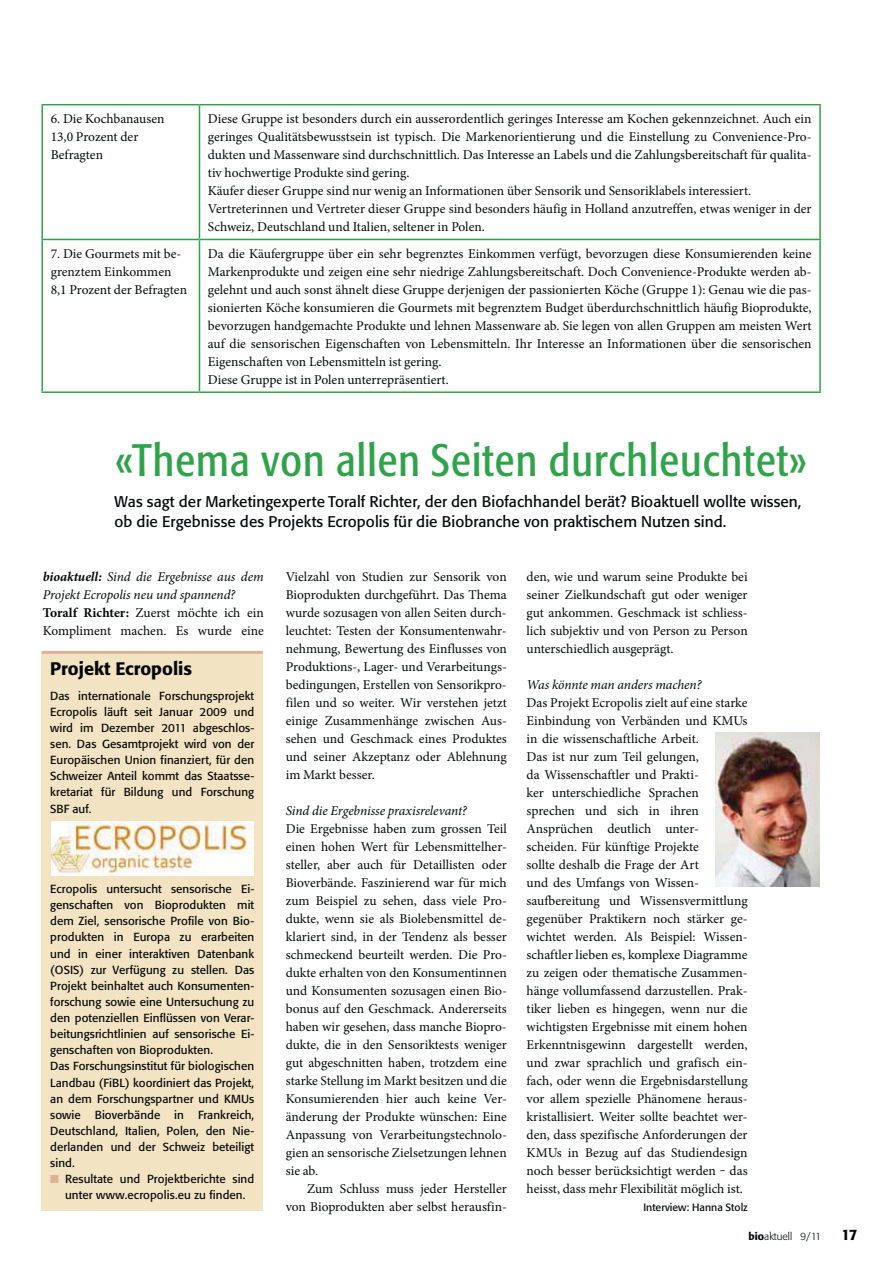
<style>
.page{position:relative;width:893px;height:1263px;background:#fff}
.page>*{position:absolute;margin:0;border:0;box-sizing:border-box;transform-origin:0 0}
.t1{font:condensed 45px "Formata BQ";letter-spacing:.025em;color:#2fa349}
.t2{font:500 18px "Formata BQ";color:#040809}
.t3{font:15.3px/19.8px "Formata BQ";letter-spacing:.005em;color:#040809}
.t4{font:500 15px "Formata BQ";color:#040809}
.t5{font:13.5px/18px "Minion Pro";color:#040809}
.t6{font:italic 13.5px/18px "Minion Pro";letter-spacing:-.005em;color:#040809}
.t7{font:11.55px/16px "Formata BQ";letter-spacing:.005em;color:#040809;text-align:justify}
.t8{font:10.5px "Formata BQ";color:#040809}
.t9{font:300 10.5px "Formata BQ";color:#040809}
.s1{font-weight:700}
.s2{font-weight:700;font-style:normal}
.s3{font-style:normal}
.s4{color:#dcb196}
.s5{font-weight:500}
</style>
<div class="page">
<div style="left:42px;top:652px;width:221px;height:559px;background:#f2e3c3"></div>
<hr style="left:42px;top:651px;width:221px;height:3px;background:#dcb196">
<img style="left:51px;top:822px;width:202px;height:53px">
<hr style="left:41px;top:104px;width:158px;height:1px;background:#2fa349">
<hr style="left:41px;top:105px;width:2px;height:134px;background:#2fa349">
<hr style="left:199px;top:104px;width:622px;height:1px;background:#2fa349">
<hr style="left:199px;top:105px;width:1px;height:134px;background:#2fa349">
<hr style="left:819px;top:105px;width:2px;height:134px;background:#2fa349">
<hr style="left:41px;top:239px;width:158px;height:1px;background:#2fa349">
<hr style="left:41px;top:240px;width:2px;height:151px;background:#2fa349">
<hr style="left:199px;top:239px;width:622px;height:1px;background:#2fa349">
<hr style="left:199px;top:240px;width:1px;height:151px;background:#2fa349">
<hr style="left:819px;top:240px;width:2px;height:151px;background:#2fa349">
<hr style="left:41px;top:391px;width:158px;height:2px;background:#2fa349">
<hr style="left:199px;top:391px;width:622px;height:2px;background:#2fa349">
<img style="left:716px;top:732px;width:104px;height:155px">
<p class="t5" style="left:51px;top:111px;width:115px">6. Die Kochbanausen<br>13,0 Prozent der<br>Befragten</p>
<p class="t5" style="left:208px;top:111px;width:605px">Diese Gruppe ist besonders durch ein ausserordentlich geringes Interesse am Kochen gekennzeichnet. Auch ein geringes Qualitätsbewusstsein ist typisch. Die Markenorientierung und die Einstellung zu Convenience-Pro&shy;dukten und Massenware sind durchschnittlich. Das Interesse an Labels und die Zahlungsbereitschaft für qualita&shy;tiv hochwertige Produkte sind gering.<br>Käufer dieser Gruppe sind nur wenig an Informationen über Sensorik und Sensoriklabels interessiert.<br>Vertreterinnen und Vertreter dieser Gruppe sind besonders häufig in Holland anzutreffen, etwas weniger in der Schweiz, Deutschland und Italien, seltener in Polen.</p>
<p class="t5" style="left:51px;top:246px;width:138px">7. Die Gourmets mit be&shy;grenztem Einkommen<br>8,1 Prozent der Befragten</p>
<p class="t5" style="left:208px;top:246px;width:605px">Da die Käufergruppe über ein sehr begrenztes Einkommen verfügt, bevorzugen diese Konsumierenden keine Markenprodukte und zeigen eine sehr niedrige Zahlungsbereitschaft. Doch Convenience-Produkte werden ab&shy;gelehnt und auch sonst ähnelt diese Gruppe derjenigen der passionierten Köche (Gruppe 1): Genau wie die pas&shy;sionierten Köche konsumieren die Gourmets mit begrenztem Budget überdurchschnittlich häufig Bioprodukte, bevorzugen handgemachte Produkte und lehnen Massenware ab. Sie legen von allen Gruppen am meisten Wert auf die sensorischen Eigenschaften von Lebensmitteln. Ihr Interesse an Informationen über die sensorischen Eigenschaften von Lebensmitteln ist gering.<br>Diese Gruppe ist in Polen unterrepräsentiert.</p>
<h1 class="t1" style="left:115px;top:441px;width:693px">«Thema von allen Seiten durchleuchtet»</h1>
<p class="t3" style="left:114px;top:493px;width:688px">Was sagt der Marketingexperte Toralf Richter, der den Biofachhandel berät? Bioaktuell wollte wissen, ob die Ergebnisse des Projekts Ecropolis für die Biobranche von praktischem Nutzen sind.</p>
<p class="t6" style="left:43px;top:569px;width:223px"><span class="s1">bioaktuell:</span> Sind die Ergebnisse aus dem Projekt Ecropolis neu und spannend?<br><span class="s2">Toralf Richter:</span> <span class="s3">Zuerst möchte ich ein Kompliment machen. Es wurde eine</span></p>
<p class="t5" style="left:286px;top:569px;width:223px;text-align:justify">Vielzahl von Studien zur Sensorik von Bioprodukten durchgeführt. Das Thema wurde sozusagen von allen Seiten durch&shy;leuchtet: Testen der Konsumentenwahr&shy;nehmung, Bewertung des Einflusses von Produktions-, Lager- und Verarbeitungs&shy;bedingungen, Erstellen von Sensorikpro&shy;filen und so weiter. Wir verstehen jetzt einige Zusammenhänge zwischen Aus&shy;sehen und Geschmack eines Produktes und seiner Akzeptanz oder Ablehnung im Markt besser.</p>
<p class="t6" style="left:286px;top:803px;width:183px">Sind die Ergebnisse praxisrelevant?</p>
<p class="t5" style="left:286px;top:821px;width:223px;text-align:justify">Die Ergebnisse haben zum grossen Teil einen hohen Wert für Lebensmittelher&shy;steller, aber auch für Detaillisten oder Bioverbände. Faszinierend war für mich zum Beispiel zu sehen, dass viele Pro&shy;dukte, wenn sie als Biolebensmittel de&shy;klariert sind, in der Tendenz als besser schmeckend beurteilt werden. Die Pro&shy;dukte erhalten von den Konsumentinnen und Konsumenten sozusagen einen Bio&shy;bonus auf den Geschmack. Andererseits haben wir gesehen, dass manche Biopro&shy;dukte, die in den Sensoriktests weniger gut abgeschnitten haben, trotzdem eine starke Stellung im Markt besitzen und die Konsumierenden hier auch keine Ver&shy;änderung der Produkte wünschen: Eine Anpassung von Verarbeitungstechnolo&shy;gien an sensorische Zielsetzungen lehnen sie ab.</p>
<p class="t5" style="left:286px;top:1180px;width:223px;text-align:right">Zum Schluss muss jeder Hersteller von Bioprodukten aber selbst herausfin-</p>
<h2 class="t2" style="left:50px;top:660px;width:143px">Projekt Ecropolis</h2>
<p class="t7" style="left:50px;top:688px;width:206px">Das internationale Forschungsprojekt Ecropolis läuft seit Januar 2009 und wird im Dezember 2011 abgeschlos&shy;sen. Das Gesamtprojekt wird von der Europäischen Union finanziert, für den Schweizer Anteil kommt das Staatsse&shy;kretariat für Bildung und Forschung SBF auf.</p>
<p class="t7" style="left:50px;top:882px;width:205px;text-align:left">Ecropolis untersucht sensorische Ei&shy;genschaften von Bioprodukten mit dem Ziel, sensorische Profile von Bio&shy;produkten in Europa zu erarbeiten und in einer interaktiven Datenbank (OSIS) zur Verfügung zu stellen. Das Projekt beinhaltet auch Konsumenten&shy;forschung sowie eine Untersuchung zu den potenziellen Einflüssen von Verar&shy;beitungsrichtlinien auf sensorische Ei&shy;genschaften von Bioprodukten.<br>Das Forschungsinstitut für biologischen Landbau (FiBL) koordiniert das Projekt, an dem Forschungspartner und KMUs sowie Bioverbände in Frankreich, Deutschland, Italien, Polen, den Nie&shy;derlanden und der Schweiz beteiligt sind.</p>
<p class="t7" style="left:50px;top:1172px;width:205px;text-align:center"><span class="s4">■</span> Resultate und Projektberichte sind unter www.ecropolis.eu zu finden.</p>
<p class="t5" style="left:526px;top:569px;width:223px;text-align:justify">den, wie und warum seine Produkte bei seiner Zielkundschaft gut oder weniger gut ankommen. Geschmack ist schliess&shy;lich subjektiv und von Person zu Person unterschiedlich ausgeprägt.</p>
<p class="t6" style="left:526px;top:677px;width:176px">Was könnte man anders machen?</p>
<p class="t5" style="left:526px;top:695px;width:223px">Das Projekt Ecropolis zielt auf eine starke Einbindung von Verbänden und KMUs in die wissenschaftliche Arbeit.<br>Das ist nur zum Teil gelungen,<br>da Wissenschaftler und Prakti-<br>ker unterschiedliche Sprachen sprechen und sich in ihren Ansprüchen deutlich unter&shy;scheiden. Für künftige Projekte<br>sollte deshalb die Frage der Art<br>und des Umfangs von Wissen&shy;saufbereitung und Wissensvermittlung gegenüber Praktikern noch stärker ge&shy;wichtet werden. Als Beispiel: Wissen&shy;schaftler lieben es, komplexe Diagramme zu zeigen oder thematische Zusammen&shy;hänge vollumfassend darzustellen. Prak&shy;tiker lieben es hingegen, wenn nur die wichtigsten Ergebnisse mit einem hohen Erkenntnisgewinn dargestellt werden, und zwar sprachlich und grafisch ein&shy;fach, oder wenn die Ergebnisdarstellung vor allem spezielle Phänomene heraus&shy;kristallisiert. Weiter sollte beachtet wer&shy;den, dass spezifische Anforderungen der KMUs in Bezug auf das Studiendesign noch besser berücksichtigt werden ‒ das heisst, dass mehr Flexibilität möglich ist.</p>
<p class="t8" style="left:643px;top:1202px;width:106px">Interview: Hanna Stolz</p>
<p class="t9" style="left:748px;top:1231px;width:74px"><span class="s5">bio</span>aktuell 9/11</p>
<p class="t4" style="left:841px;top:1228px;width:18px">17</p>
</div>
